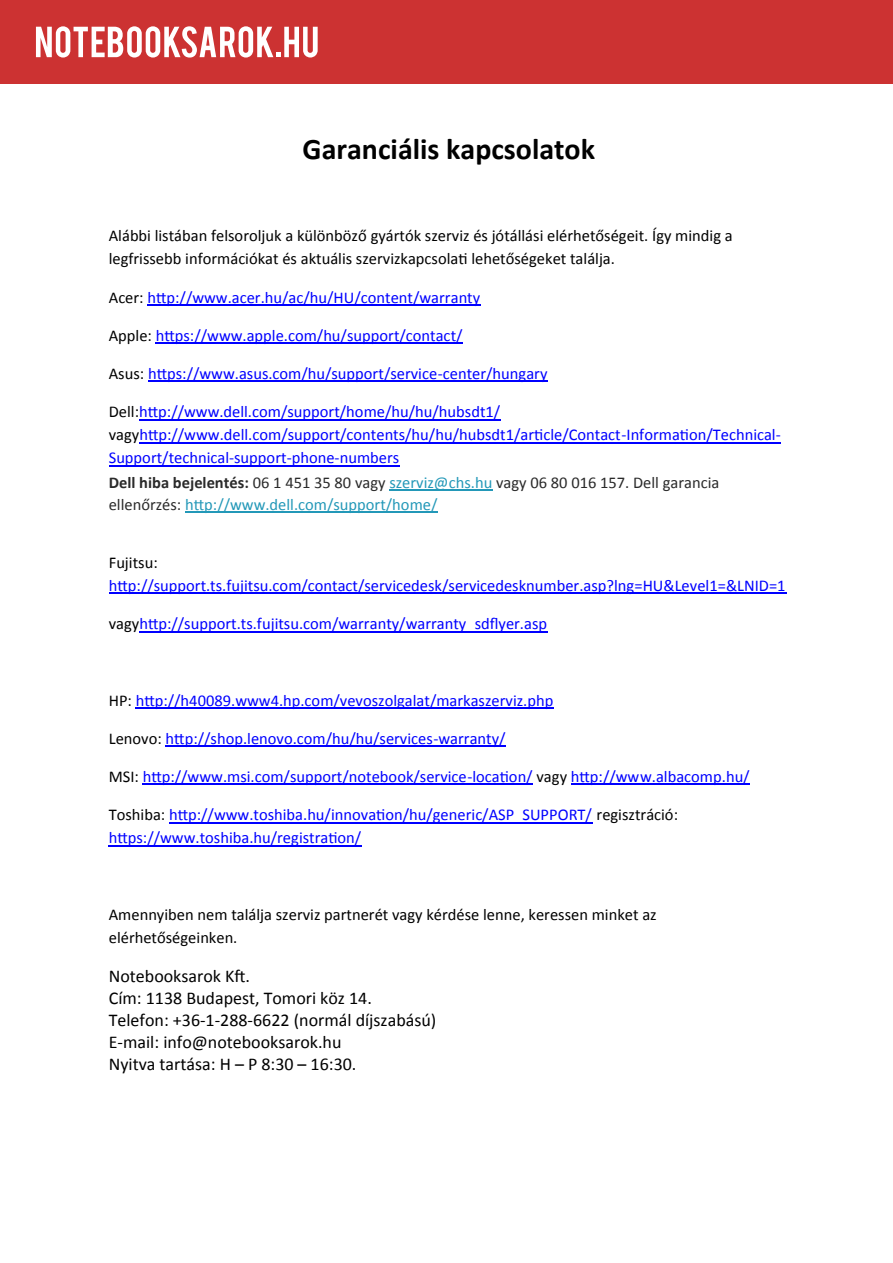
<style>
.page{position:relative;width:893px;height:1263px;background:#fff}
.page>*{position:absolute;margin:0;border:0;box-sizing:border-box;transform-origin:0 0}
.t1{font:700 30px "Calibri";color:#000}
.t2{font:18px/22px "Calibri";color:#000}
.t3{font:16.5px/23.7px "Calibri";color:#00f}
.t4{font:16.5px/23.2px "Calibri";color:#000}
.t5{font:16.5px "Calibri";color:#2398b8}
.s1{color:#000}
.s2{font-weight:700;color:#2a2a2a}
.s3{color:#2a2a2a}
.s4{color:#2398b8}
</style>
<div class="page">
<div style="left:0;top:0;width:893px;height:84px;background:#cc3232"></div>
<svg style="left:36px;top:26px;width:282px;height:32px"></svg>
<hr style="left:147px;top:304px;width:334px;height:2px;background:#00f">
<hr style="left:156px;top:343px;width:307px;height:1px;background:#00f">
<hr style="left:148px;top:381px;width:399px;height:1px;background:#00f">
<hr style="left:139px;top:419px;width:362px;height:1px;background:#00f">
<hr style="left:139px;top:442px;width:642px;height:1px;background:#00f">
<hr style="left:109px;top:465px;width:290px;height:1px;background:#00f">
<hr style="left:389px;top:490px;width:103px;height:1px;background:#2398b8">
<hr style="left:185px;top:511px;width:253px;height:2px;background:#2398b8">
<hr style="left:109px;top:593px;width:677px;height:1px;background:#00f">
<hr style="left:139px;top:631px;width:409px;height:1px;background:#00f">
<hr style="left:136px;top:707px;width:418px;height:2px;background:#00f">
<hr style="left:166px;top:746px;width:340px;height:1px;background:#00f">
<hr style="left:143px;top:784px;width:390px;height:1px;background:#00f">
<hr style="left:571px;top:784px;width:179px;height:1px;background:#00f">
<hr style="left:169px;top:822px;width:424px;height:1px;background:#00f">
<hr style="left:109px;top:845px;width:253px;height:1px;background:#00f">
<h1 class="t1" style="left:303px;top:130px;width:294px">Garanciális kapcsolatok</h1>
<p class="t4" style="left:109px;top:224px;width:626px">Alábbi listában felsoroljuk a különböző gyártók szerviz és jótállási elérhetőségeit. Így mindig a legfrissebb információkat és aktuális szervizkapcsolati lehetőségeket találja.</p>
<p class="t3" style="left:109px;top:285px;width:373px"><span class="s1">Acer:</span> http://www.acer.hu/ac/hu/HU/content/warranty</p>
<p class="t3" style="left:109px;top:323px;width:355px"><span class="s1">Apple:</span> https://www.apple.com/hu/support/contact/</p>
<p class="t3" style="left:109px;top:362px;width:440px"><span class="s1">Asus:</span> https://www.asus.com/hu/support/service-center/hungary</p>
<p class="t3" style="left:109px;top:400px;width:674px"><span class="s1">Dell:</span>http://www.dell.com/support/home/hu/hu/hubsdt1/ <span class="s1">vagy</span>http://www.dell.com/support/contents/hu/hu/hubsdt1/article/Contact-Information/Technical-Support/technical-support-phone-numbers<br><span class="s2">Dell hiba bejelentés:</span> <span class="s3">06 1 451 35 80 vagy</span> <span class="s4">szerviz@chs.hu</span> <span class="s3">vagy 06 80 016 157. Dell garancia</span></p>
<p class="t5" style="left:109px;top:494px;width:330px"><span class="s3">ellenőrzés:</span> http://www.dell.com/support/home/</p>
<p class="t4" style="left:109px;top:551px;width:50px">Fujitsu:</p>
<p class="t3" style="left:109px;top:574px;width:678px">http://support.ts.fujitsu.com/contact/servicedesk/servicedesknumber.asp?lng=HU&amp;Level1=&amp;LNID=1</p>
<p class="t3" style="left:109px;top:612px;width:440px"><span class="s1">vagy</span>http://support.ts.fujitsu.com/warranty/warranty_sdflyer.asp</p>
<p class="t3" style="left:109px;top:688px;width:446px"><span class="s1">HP:</span> http://h40089.www4.hp.com/vevoszolgalat/markaszerviz.php</p>
<p class="t3" style="left:109px;top:726px;width:398px"><span class="s1">Lenovo:</span> http://shop.lenovo.com/hu/hu/services-warranty/</p>
<p class="t3" style="left:109px;top:765px;width:642px"><span class="s1">MSI:</span> http://www.msi.com/support/notebook/service-location/ <span class="s1">vagy</span> http://www.albacomp.hu/</p>
<p class="t3" style="left:109px;top:803px;width:571px;line-height:23.1px"><span class="s1">Toshiba:</span> http://www.toshiba.hu/innovation/hu/generic/ASP_SUPPORT/ <span class="s1">regisztráció: </span>https://www.toshiba.hu/registration/</p>
<p class="t4" style="left:109px;top:903px;width:549px">Amennyiben nem találja szerviz partnerét vagy kérdése lenne, keressen minket az elérhetőségeinken.</p>
<p class="t2" style="left:109px;top:965px;width:329px">Notebooksarok Kft.<br>Cím: 1138 Budapest, Tomori köz 14.<br>Telefon: +36-1-288-6622 (normál díjszabású)<br>E-mail: info@notebooksarok.hu<br>Nyitva tartása: H – P 8:30 – 16:30.</p>
</div>
